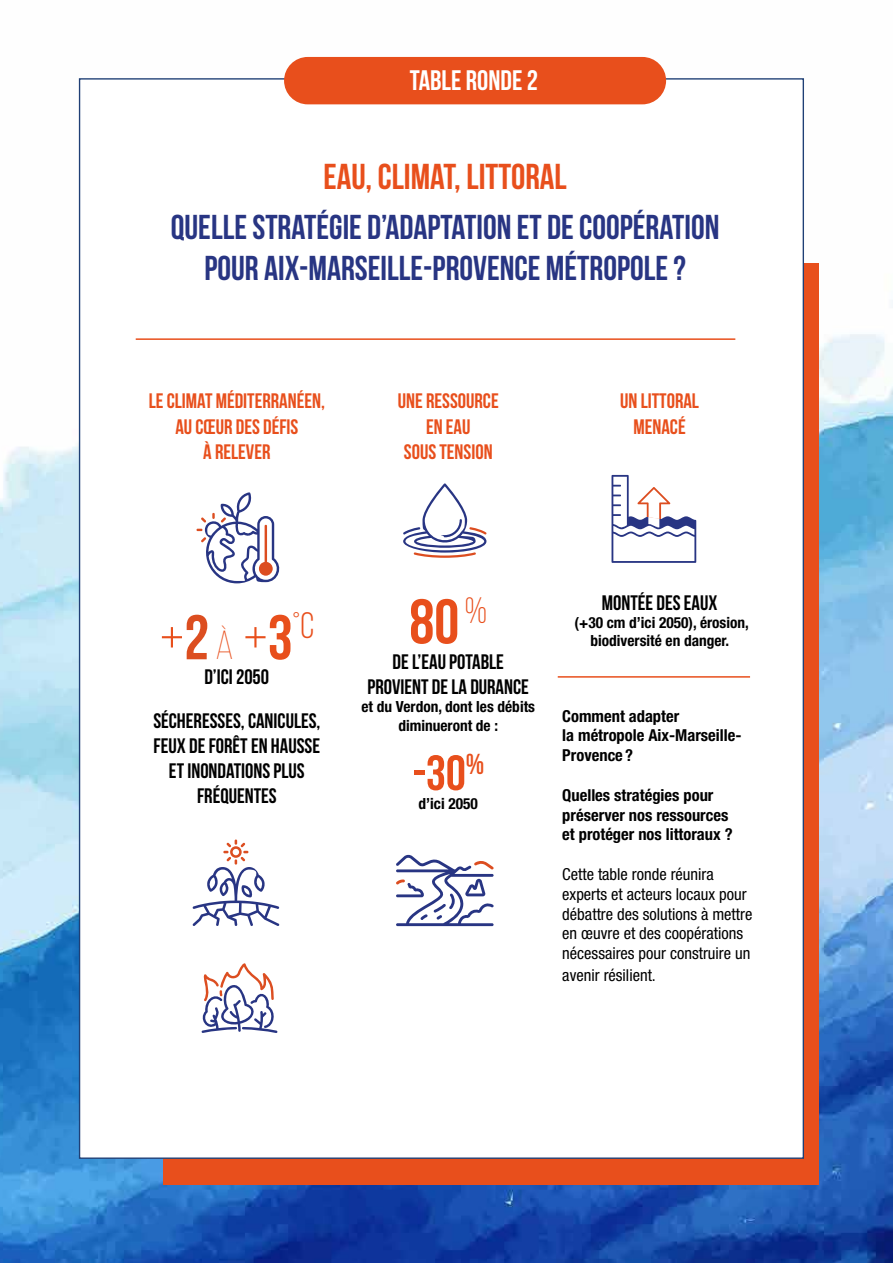
<style>
.page{position:relative;width:893px;height:1263px;background:#fff}
.page>*{position:absolute;margin:0;border:0;box-sizing:border-box;transform-origin:0 0}
.t1{font:63px "Bebas Neue";color:#e84f1c}
.t2{font:700 63px "Bebas Neue";color:#e84f1c}
.t3{font:700 49.5px "Bebas Neue";color:#e84f1c}
.t4{font:700 36px "Bebas Neue";color:#e84f1c}
.t5{font:700 34.5px/41.4px "Bebas Neue";color:#283583;text-align:center}
.t6{font:700 28.2px "Bebas Neue";color:#fff}
.t7{font:700 21px/25.2px "Bebas Neue";color:#000;text-align:center}
.t8{font:700 21px/25.2px "Bebas Neue";color:#e84f1c;text-align:center}
.t9{font:condensed 16.5px/19.8px "Helvetica Neue LT Std";color:#000}
.t10{font:700 condensed 16.5px/19.8px "Helvetica Neue LT Std";color:#000}
.t11{font:700 condensed 15.3px/18.5px "Helvetica Neue LT Std";color:#000;text-align:center}
.s1{font-weight:700;color:#dc4e20}
.s2{font-weight:300;font-size:40.5px}
.s3{font-weight:700}
</style>
<div class="page">
<img style="left:0;top:56px;width:893px;height:1207px">
<div style="left:164px;top:263px;width:655px;height:922px;background:#e84f1c"></div>
<div style="left:79px;top:78px;width:725px;height:1081px;background:#fff;border:1px solid #1f3f75"></div>
<div style="left:284px;top:57px;width:382px;height:47px;background:#e84f1c;border-radius:24px"></div>
<hr style="left:558px;top:676px;width:192px;height:2px;background:#e84f1c">
<hr style="left:136px;top:338px;width:599px;height:2px;background:#e84f1c">
<svg style="left:196px;top:492px;width:83px;height:91px"></svg>
<svg style="left:202px;top:963px;width:75px;height:70px"></svg>
<svg style="left:193px;top:839px;width:86px;height:87px"></svg>
<svg style="left:403px;top:483px;width:84px;height:75px"></svg>
<svg style="left:611px;top:475px;width:85px;height:88px"></svg>
<svg style="left:396px;top:855px;width:98px;height:71px"></svg>
<h3 class="t6" style="left:410px;top:64px;width:130px">TABLE RONDE 2</h3>
<h3 class="t4" style="left:324px;top:156px;width:245px">EAU, CLIMAT, LITTORAL</h3>
<h3 class="t5" style="left:171px;top:205px;width:550px">QUELLE STRATÉGIE D’ADAPTATION ET DE COOPÉRATION<br>POUR AIX-MARSEILLE-PROVENCE MÉTROPOLE ?</h3>
<p class="t8" style="left:149px;top:388px;width:178px">LE CLIMAT MÉDITERRANÉEN,<br>AU CŒUR DES DÉFIS<br>À RELEVER</p>
<p class="t8" style="left:398px;top:388px;width:102px">UNE RESSOURCE<br>EN EAU<br>SOUS TENSION</p>
<p class="t8" style="left:620px;top:388px;width:80px">UN LITTORAL<br>MENACÉ</p>
<h1 class="t1" style="left:160px;top:604px;width:156px">+<span class="s1">2</span> <span class="s2">à</span> +<span class="s3">3</span><sup>°C</sup></h1>
<p class="t7" style="left:153px;top:655px;width:169px;line-height:43.7px">D’ICI 2050<br>SÉCHERESSES, CANICULES,</p>
<p class="t7" style="left:154px;top:733px;width:168px">FEUX DE FORÊT EN HAUSSE<br>ET INONDATIONS PLUS<br>FRÉQUENTES</p>
<h1 class="t2" style="left:409px;top:587px;width:79px">80 <sup>%</sup></h1>
<p class="t7" style="left:368px;top:648px;width:163px">DE L’EAU POTABLE<br>PROVIENT DE LA DURANCE</p>
<p class="t11" style="left:361px;top:697px;width:175px">et du Verdon, dont les débits diminueront de :</p>
<h2 class="t3" style="left:412px;top:746px;width:74px">-30<sup>%</sup></h2>
<p class="t11" style="left:419px;top:794px;width:61px">d’ici 2050</p>
<p class="t7" style="left:602px;top:589px;width:117px">MONTÉE DES EAUX</p>
<p class="t11" style="left:575px;top:613px;width:176px">(+30 cm d’ici 2050), érosion, biodiversité en danger.</p>
<p class="t10" style="left:562px;top:705px;width:181px">Comment adapter<br>la métropole Aix-Marseille-<br>Provence ?</p>
<p class="t10" style="left:562px;top:785px;width:172px">Quelles stratégies pour préserver nos ressources et protéger nos littoraux ?</p>
<p class="t9" style="left:562px;top:864px;width:192px">Cette table ronde réunira experts et acteurs locaux pour débattre des solutions à mettre en œuvre et des coopérations nécessaires pour construire un</p>
<p class="t9" style="left:562px;top:965px;width:95px">avenir résilient.</p>
</div>
